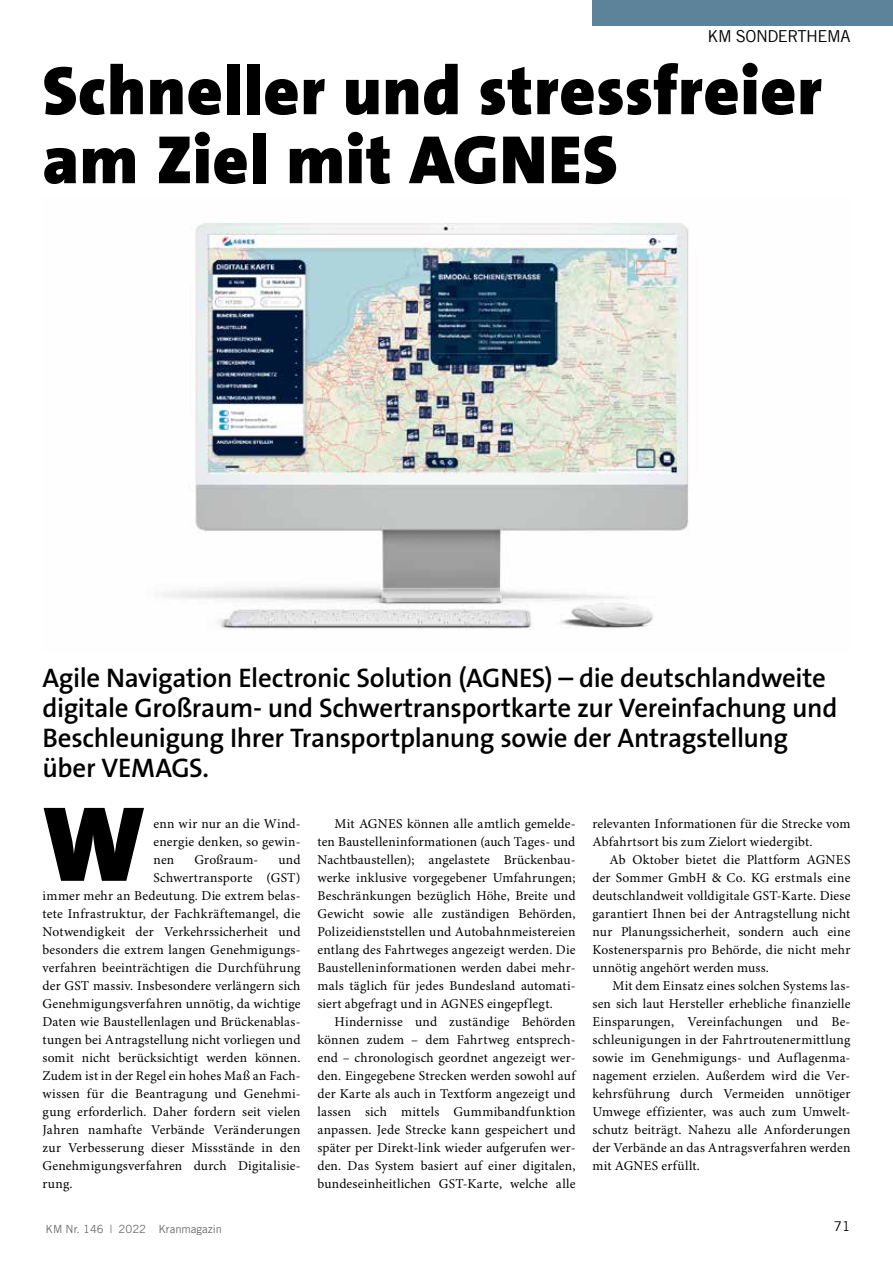
<style>
.page{position:relative;width:893px;height:1263px;background:#fff}
.page>*{position:absolute;margin:0;border:0;box-sizing:border-box;transform-origin:0 0}
.t1{font:900 108px "The Sans B9";color:#000}
.t2{font:900 69px/69px "The Sans B9";letter-spacing:.01em;color:#000}
.t3{font:600 27px/30px "The Sans B W6";letter-spacing:-.015em;color:#000}
.t4{font:16.5px "Trade Gothic LT";letter-spacing:-.03em;color:#000}
.t5{font:13.5px/18px "Minion Pro";letter-spacing:.01em;color:#000;text-align:justify}
.t6{font:13.5px "Trade Gothic LT";color:#000}
.t7{font:11.25px "Trade Gothic LT";color:#6e6e6e}
</style>
<div class="page">
<div style="left:592px;top:0;width:301px;height:26px;background:#5d839b"></div>
<img style="left:163px;top:223px;width:526px;height:407px">
<p class="t4" style="left:708px;top:26px;width:144px">KM SONDERTHEMA</p>
<h2 class="t2" style="left:43px;top:59px;width:781px">Schneller und stressfreier am Ziel mit AGNES</h2>
<h3 class="t3" style="left:43px;top:663px;width:796px">Agile Navigation Electronic Solution (AGNES) – die deutschlandweite digitale Großraum- und Schwertransportkarte zur Vereinfachung und Beschleunigung Ihrer Transportplanung sowie der Antragstellung über VEMAGS.</h3>
<h1 class="t1" style="left:43px;top:786px;width:104px">W</h1>
<p class="t5" style="left:154px;top:815px;width:148px">enn wir nur an die Wind&shy;energie denken, so gewin&shy;nen</p>
<p class="t5" style="left:592px;top:815px;width:259px">relevanten Informationen für die Strecke vom<br>Abfahrtsort bis zum Zielort wiedergibt.</p>
<p class="t5" style="left:592px;top:851px;width:259px;text-indent:17px">Ab Oktober bietet die Plattform AGNES der Sommer GmbH &amp; Co. KG erstmals eine deutschlandweit volldigitale GST-Karte. Diese garantiert Ihnen bei der Antragstellung nicht nur Planungssicherheit, sondern auch eine Kostenersparnis pro Behörde, die nicht mehr unnötig angehört werden muss.</p>
<p class="t5" style="left:592px;top:977px;width:259px;text-indent:20px">Mit dem Einsatz eines solchen Systems las&shy;sen sich laut Hersteller erhebliche finanzielle Einsparungen, Vereinfachungen und Be&shy;schleunigungen in der Fahrtroutenermittlung sowie im Genehmigungs- und Auflagenma&shy;nagement erzielen. Außerdem wird die Ver&shy;kehrsführung durch Vermeiden unnötiger Umwege effizienter, was auch zum Umwelt&shy;schutz beiträgt. Nahezu alle Anforderungen der Verbände an das Antragsverfahren werden mit AGNES erfüllt.</p>
<p class="t5" style="left:317px;top:815px;width:259px;text-indent:17px">Mit AGNES können alle amtlich gemelde&shy;ten Baustelleninformationen (auch Tages- und Nachtbaustellen); angelastete Brückenbau&shy;werke inklusive vorgegebener Umfahrungen; Beschränkungen bezüglich Höhe, Breite und Gewicht sowie alle zuständigen Behörden, Polizeidienststellen und Autobahnmeistereien entlang des Fahrtweges angezeigt werden. Die Baustelleninformationen werden dabei mehr&shy;mals täglich für jedes Bundesland automati&shy;siert abgefragt und in AGNES eingepflegt.</p>
<p class="t5" style="left:317px;top:1013px;width:259px;text-indent:17px">Hindernisse und zuständige Behörden können zudem – dem Fahrtweg entsprech&shy;end – chronologisch geordnet angezeigt wer&shy;den. Eingegebene Strecken werden sowohl auf der Karte als auch in Textform angezeigt und lassen sich mittels Gummibandfunktion anpassen. Jede Strecke kann gespeichert und später per Direkt-link wieder aufgerufen wer&shy;den. Das System basiert auf einer digitalen, bundeseinheitlichen GST-Karte, welche alle</p>
<p class="t5" style="left:194px;top:851px;width:65px">Großraum-</p>
<p class="t5" style="left:278px;top:851px;width:24px">und</p>
<p class="t5" style="left:154px;top:869px;width:148px">Schwertransporte (GST)</p>
<p class="t5" style="left:43px;top:887px;width:259px">immer mehr an Bedeutung. Die extrem belas-</p>
<p class="t5" style="left:43px;top:905px;width:259px">tete Infrastruktur, der Fachkräftemangel, die</p>
<p class="t5" style="left:43px;top:923px;width:259px">Notwendigkeit der Verkehrssicherheit und</p>
<p class="t5" style="left:43px;top:941px;width:259px">besonders die extrem langen Genehmigungs-</p>
<p class="t5" style="left:43px;top:959px;width:259px">verfahren beeinträchtigen die Durchführung</p>
<p class="t5" style="left:43px;top:977px;width:259px">der GST massiv. Insbesondere verlängern sich</p>
<p class="t5" style="left:43px;top:995px;width:259px">Genehmigungsverfahren unnötig, da wichtige</p>
<p class="t5" style="left:43px;top:1013px;width:259px">Daten wie Baustellenlagen und Brückenablas-</p>
<p class="t5" style="left:43px;top:1031px;width:259px">tungen bei Antragstellung nicht vorliegen und</p>
<p class="t5" style="left:43px;top:1049px;width:259px">somit nicht berücksichtigt werden können.</p>
<p class="t5" style="left:43px;top:1067px;width:259px">Zudem ist in der Regel ein hohes Maß an Fach-</p>
<p class="t5" style="left:43px;top:1085px;width:259px">wissen für die Beantragung und Genehmi-</p>
<p class="t5" style="left:43px;top:1103px;width:259px">gung erforderlich. Daher fordern seit vielen</p>
<p class="t5" style="left:43px;top:1121px;width:259px">Jahren namhafte Verbände Veränderungen</p>
<p class="t5" style="left:43px;top:1139px;width:259px">zur Verbesserung dieser Missstände in den</p>
<p class="t5" style="left:43px;top:1157px;width:259px">Genehmigungsverfahren durch Digitalisie-</p>
<p class="t5" style="left:43px;top:1175px;width:32px">rung.</p>
<p class="t7" style="left:46px;top:1222px;width:178px">KM Nr. 146 | 2022 Kranmagazin</p>
<p class="t6" style="left:834px;top:1218px;width:18px">71</p>
</div>
